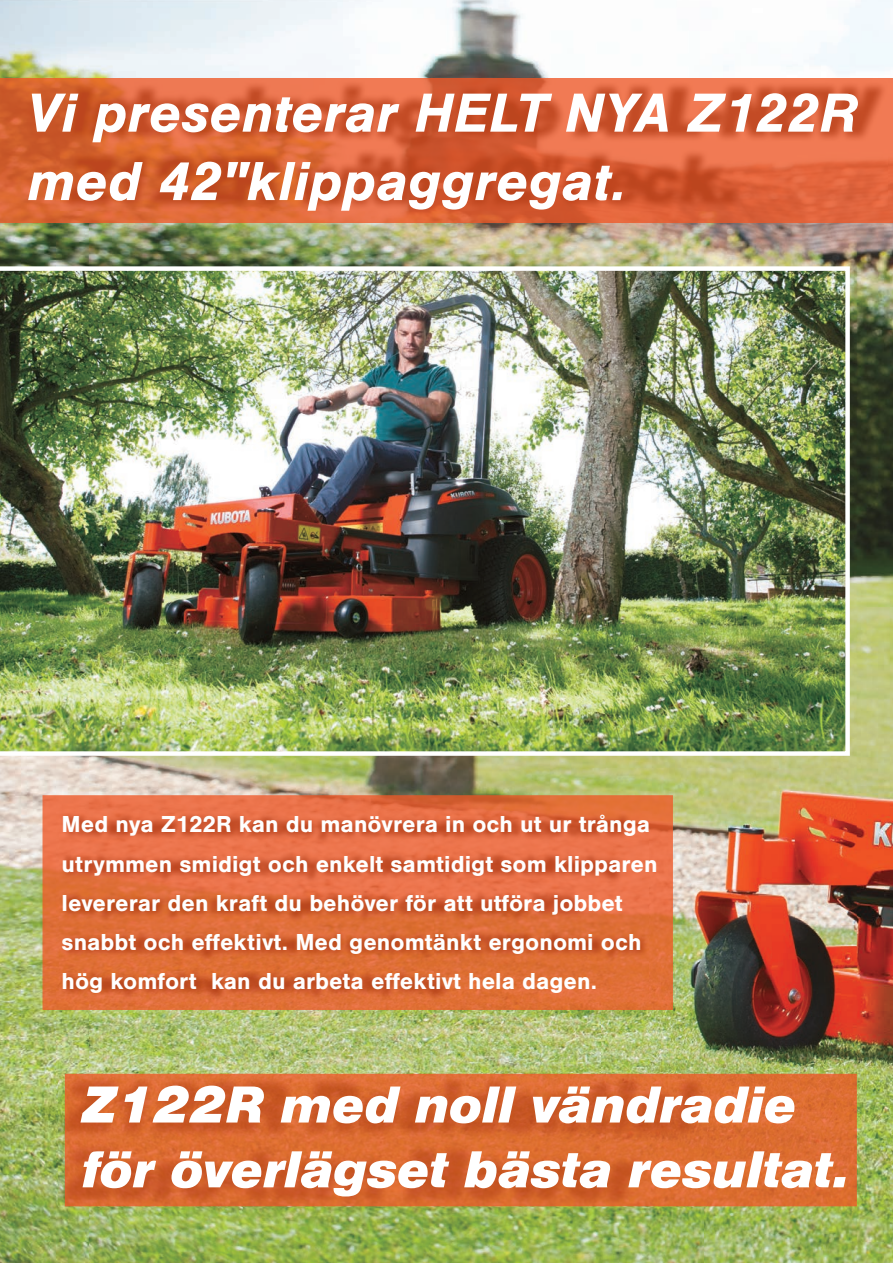
<style>
.page{position:relative;width:893px;height:1263px;background:#fff}
.page>*{position:absolute;margin:0;border:0;box-sizing:border-box;transform-origin:0 0}
.t1{font:italic 700 57px/68.4px "Nimbus San";color:#fff}
.t2{font:italic 900 54px/64.8px "Nimbus San";color:#fff}
.t3{font:700 24px/39px "Nimbus San";color:#fff}
.s1{font-family:"Helvetica";font-weight:900;font-size:62.85px}
</style>
<div class="page">
<img style="left:0;top:0;width:893px;height:79px">
<img style="left:0;top:223px;width:89px;height:1040px">
<img style="left:857px;top:223px;width:36px;height:1040px">
<img style="left:89px;top:223px;width:460px;height:572px">
<img style="left:549px;top:223px;width:308px;height:598px">
<img style="left:601px;top:821px;width:256px;height:253px">
<img style="left:89px;top:1010px;width:512px;height:64px">
<img style="left:703px;top:1206px;width:154px;height:57px">
<img style="left:89px;top:1206px;width:614px;height:57px">
<img style="left:0;top:266px;width:850px;height:490px">
<svg style="left:0;top:79px;width:893px;height:144px;background:#d65f35"></svg>
<svg style="left:43px;top:795px;width:630px;height:215px;background:#db6738"></svg>
<svg style="left:65px;top:1074px;width:792px;height:132px;background:#d5642d"></svg>
<h1 class="t1" style="left:28px;top:78px;width:861px">Vi presenterar HELT NYA Z122R <span class="s1">W </span>med 42"klippaggregat.</h1>
<p class="t3" style="left:62px;top:805px;width:597px">Med nya Z122R kan du manövrera in och ut ur trånga utrymmen smidigt och enkelt samtidigt som klipparen levererar den kraft du behöver för att utföra jobbet snabbt och effektivt. Med genomtänkt ergonomi och hög komfort kan du arbeta effektivt hela dagen.</p>
<h2 class="t2" style="left:82px;top:1073px;width:769px">Z122R med noll vändradie för överlägset bästa resultat.</h2>
</div>
